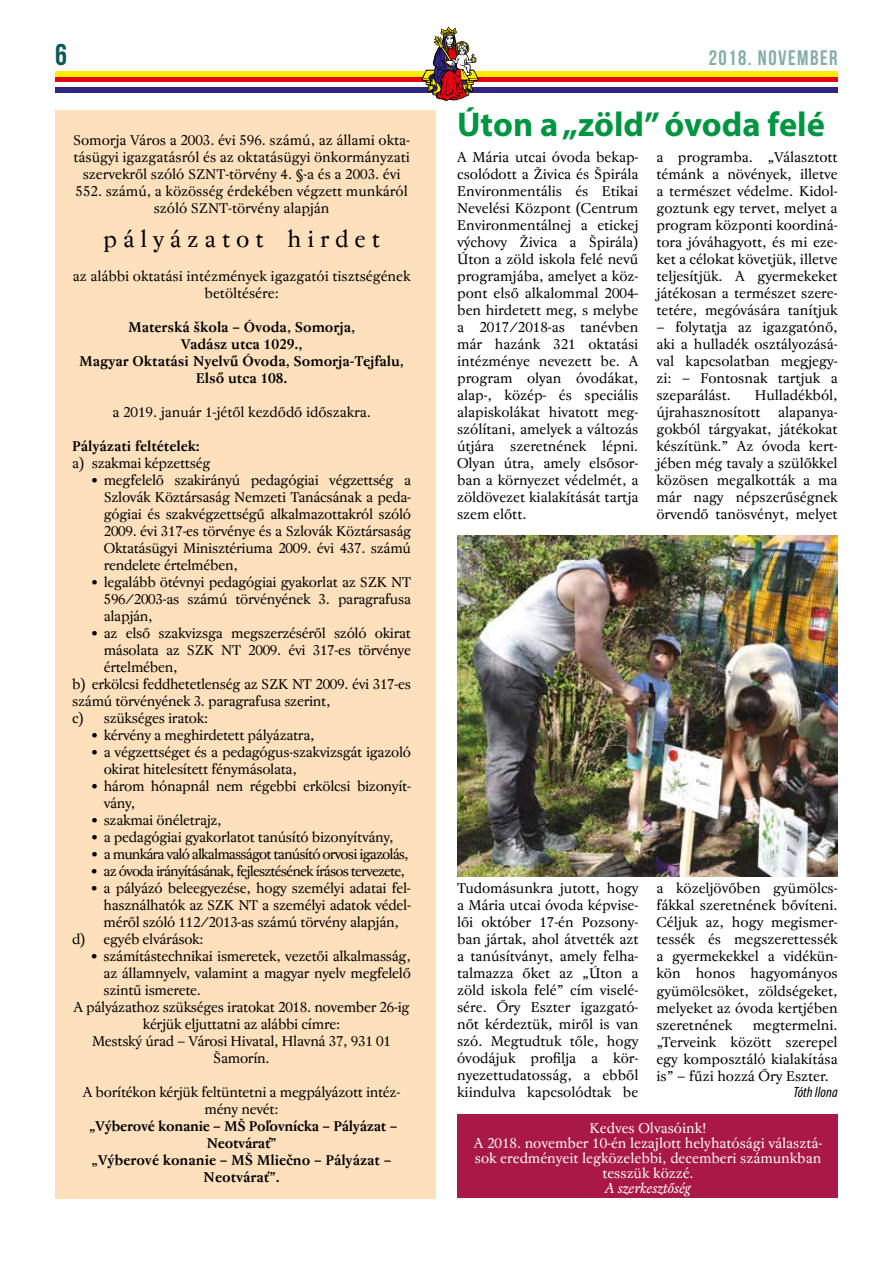
<style>
.page{position:relative;width:893px;height:1263px;background:#fff}
.page>*{position:absolute;margin:0;border:0;box-sizing:border-box;transform-origin:0 0}
.t1{font:700 34.5px "Myriad Pro";color:#009641}
.t2{font:30px "Bebas Neue";color:#0b5a56}
.t3{font:23.25px "Regent Pro";color:#000}
.t4{font:21px "Bebas Neue";letter-spacing:.07em;color:#85adaa}
.t5{font:italic condensed 15px "Myriad Pro";color:#000}
.t6{font:14.25px/17px "Regent Pro";letter-spacing:-.02em;color:#000;text-align:justify}
.t7{font:700 14.25px/17px "Regent Pro";letter-spacing:-.005em;color:#000;text-align:center}
.t8{font:14.25px/15px "Regent Pro";letter-spacing:-.005em;color:#fff;text-align:center}
.t9{font:14.25px "Regent Pro";letter-spacing:-.06em;color:#000}
.t10{font:italic 14.25px "Regent Pro";letter-spacing:-.005em;color:#fff}
</style>
<div class="page">
<div style="left:55px;top:71px;width:783px;height:6px;background:#ffed00"></div>
<div style="left:55px;top:77px;width:783px;height:5px;background:#e30613"></div>
<div style="left:55px;top:87px;width:783px;height:6px;background:#312783"></div>
<svg style="left:422px;top:27px;width:56px;height:74px"></svg>
<div style="left:55px;top:111px;width:381px;height:1088px;background:#fee0bc"></div>
<img style="left:457px;top:536px;width:381px;height:340px">
<div style="left:457px;top:1114px;width:381px;height:84px;background:#a91847"></div>
<h2 class="t2" style="left:55px;top:38px;width:13px">6</h2>
<h3 class="t4" style="left:709px;top:46px;width:131px">2018. NOVEMBER</h3>
<p class="t6" style="left:73px;top:131px;width:338px;text-align:center">Somorja Város a 2003. évi 596. számú, az állami okta&shy;tásügyi igazgatásról és az oktatásügyi önkormányzati szervekről szóló SZNT-törvény 4. §-a és a 2003. évi 552. számú, a közösség érdekében végzett munkáról szóló SZNT-törvény alapján</p>
<h3 class="t3" style="left:103px;top:225px;width:278px">p á l y á z a t o t h i r d e t</h3>
<p class="t6" style="left:73px;top:268px;width:339px;text-align:center">az alábbi oktatási intézmények igazgatói tisztségének betöltésére:</p>
<p class="t7" style="left:79px;top:318px;width:326px">Materská škola – Óvoda, Somorja,<br>Vadász utca 1029.,<br>Magyar Oktatási Nyelvű Óvoda, Somorja-Tejfalu,<br>Első utca 108.</p>
<p class="t6" style="left:112px;top:404px;width:260px">a 2019. január 1-jétől kezdődő időszakra.</p>
<p class="t7" style="left:72px;top:437px;width:129px">Pályázati feltételek:</p>
<p class="t6" style="left:72px;top:455px;width:140px">a) szakmai képzettség</p>
<p class="t6" style="left:104px;top:472px;width:309px;text-indent:-12px">• megfelelő szakirányú pedagógiai végzettség a Szlovák Köztársaság Nemzeti Tanácsának a peda&shy;gógiai és szakvégzettségű alkalmazottakról szóló 2009. évi 317-es törvénye és a Szlovák Köztársaság Oktatásügyi Minisztériuma 2009. évi 437. számú rendelete értelmében,</p>
<p class="t6" style="left:104px;top:574px;width:309px;text-indent:-12px">• legalább ötévnyi pedagógiai gyakorlat az SZK NT 596/2003-as számú törvényének 3. paragrafusa alapján,</p>
<p class="t6" style="left:92px;top:625px;width:321px">• az első szakvizsga megszerzéséről szóló okirat</p>
<p class="t6" style="left:104px;top:642px;width:309px">másolata az SZK NT 2009. évi 317-es törvénye</p>
<p class="t6" style="left:104px;top:659px;width:75px">értelmében,</p>
<p class="t6" style="left:72px;top:676px;width:340px">b) erkölcsi feddhetetlenség az SZK NT 2009. évi 317-es</p>
<p class="t6" style="left:72px;top:693px;width:260px">számú törvényének 3. paragrafusa szerint,</p>
<p class="t6" style="left:72px;top:710px;width:137px">c) szükséges iratok:</p>
<p class="t6" style="left:92px;top:727px;width:224px">• kérvény a meghirdetett pályázatra,</p>
<p class="t6" style="left:104px;top:744px;width:309px;text-indent:-12px">• a végzettséget és a pedagógus-szakvizsgát igazoló okirat hitelesített fénymásolata,</p>
<p class="t6" style="left:104px;top:778px;width:309px;text-indent:-12px">• három hónapnál nem régebbi erkölcsi bizonyít&shy;vány,</p>
<p class="t6" style="left:92px;top:812px;width:132px">• szakmai önéletrajz,</p>
<p class="t6" style="left:92px;top:829px;width:303px">• a pedagógiai gyakorlatot tanúsító bizonyítvány,</p>
<p class="t9" style="left:92px;top:846px;width:319px">• a munkára való alkalmasságot tanúsító orvosi igazolás,</p>
<p class="t9" style="left:92px;top:863px;width:315px">• az óvoda irányításának, fejlesztésének írásos tervezete,</p>
<p class="t6" style="left:92px;top:880px;width:321px">• a pályázó beleegyezése, hogy személyi adatai fel-</p>
<p class="t6" style="left:104px;top:897px;width:309px">használhatók az SZK NT a személyi adatok védel-</p>
<p class="t6" style="left:104px;top:914px;width:297px">méről szóló 112/2013-as számú törvény alapján,</p>
<p class="t6" style="left:72px;top:931px;width:133px">d) egyéb elvárások:</p>
<p class="t6" style="left:92px;top:948px;width:321px">• számítástechnikai ismeretek, vezetői alkalmasság,</p>
<p class="t6" style="left:104px;top:965px;width:309px">az államnyelv, valamint a magyar nyelv megfelelő</p>
<p class="t6" style="left:104px;top:982px;width:99px">szintű ismerete.</p>
<p class="t6" style="left:73px;top:999px;width:338px">A pályázathoz szükséges iratokat 2018. november 26-ig</p>
<p class="t6" style="left:143px;top:1016px;width:199px">kérjük eljuttatni az alábbi címre:</p>
<p class="t6" style="left:92px;top:1033px;width:300px">Mestský úrad – Városi Hivatal, Hlavná 37, 931 01</p>
<p class="t6" style="left:213px;top:1050px;width:58px">Šamorín.</p>
<p class="t6" style="left:83px;top:1084px;width:319px;text-align:center">A borítékon kérjük feltüntetni a megpályázott intéz&shy;mény nevét:</p>
<p class="t7" style="left:89px;top:1118px;width:310px">„Výberové konanie – MŠ Poľovnícka – Pályázat –<br>Neotvárať”<br>„Výberové konanie – MŠ Mliečno – Pályázat –<br>Neotvárať”.</p>
<h1 class="t1" style="left:457px;top:102px;width:369px">Úton a „zöld” óvoda felé</h1>
<p class="t6" style="left:457px;top:148px;width:183px">A Mária utcai óvoda bekap&shy;csolódott a Živica és Špirála Environmentális és Etikai Nevelési Központ (Centrum Environmentálnej a etickej výchovy Živica a Špirála)<br>Úton a zöld iskola felé nevű programjába, amelyet a köz&shy;pont első alkalommal 2004- ben hirdetett meg, s melybe a 2017/2018-as tanévben már hazánk 321 oktatási intézménye nevezett be. A program olyan óvodákat, alap-, közép- és speciális alapiskolákat hivatott meg&shy;szólítani, amelyek a változás útjára szeretnének lépni.<br>Olyan útra, amely elsősor&shy;ban a környezet védelmét, a zöldövezet kialakítását tartja szem előtt.</p>
<p class="t6" style="left:656px;top:149px;width:183px">a programba. „Választott témánk a növények, illetve a természet védelme. Kidol&shy;goztunk egy tervet, melyet a program központi koordiná&shy;tora jóváhagyott, és mi eze&shy;ket a célokat követjük, illetve teljesítjük. A gyermekeket játékosan a természet szere&shy;tetére, megóvására tanítjuk</p>
<p class="t6" style="left:656px;top:319px;width:183px">– folytatja az igazgatónő, aki a hulladék osztályozásá&shy;val kapcsolatban megjegy&shy;zi: – Fontosnak tartjuk a szeparálást.</p>
<p class="t6" style="left:656px;top:387px;width:183px;text-indent:98px">Hulladékból, újrahasznosított alapanya&shy;gokból tárgyakat, játékokat készítünk.” Az óvoda kert&shy;jében még tavaly a szülőkkel közösen megalkották a ma már nagy népszerűségnek örvendő tanösvényt, melyet</p>
<p class="t6" style="left:457px;top:880px;width:183px">Tudomásunkra jutott, hogy a Mária utcai óvoda képvise&shy;lői október 17-én Pozsony&shy;ban jártak, ahol átvették azt a tanúsítványt, amely felha&shy;talmazza őket az „Úton a zöld iskola felé” cím viselé&shy;sére. Őry Eszter igazgató&shy;nőt kérdeztük, miről is van szó. Megtudtuk tőle, hogy óvodájuk profilja a kör&shy;nyezettudatosság, a ebből kiindulva kapcsolódtak be</p>
<p class="t6" style="left:656px;top:880px;width:183px">a közeljövőben gyümölcs&shy;fákkal szeretnének bővíteni.<br>Céljuk az, hogy megismer&shy;tessék és megszerettessék a gyermekekkel a vidékün&shy;kön honos hagyományos gyümölcsöket, zöldségeket, melyeket az óvoda kertjében szeretnének</p>
<p class="t6" style="left:656px;top:1016px;width:183px;text-indent:96px">megtermelni. „Terveink között szerepel egy komposztáló kialakítása is” – fűzi hozzá Őry Eszter.</p>
<p class="t5" style="left:793px;top:1082px;width:46px">Tóth Ilona</p>
<p class="t8" style="left:474px;top:1120px;width:350px">Kedves Olvasóink!<br>A 2018. november 10-én lezajlott helyhatósági választá&shy;sok eredményeit legközelebbi, decemberi számunkban tesszük közzé.</p>
<p class="t10" style="left:606px;top:1180px;width:87px">A szerkesztőség</p>
</div>
